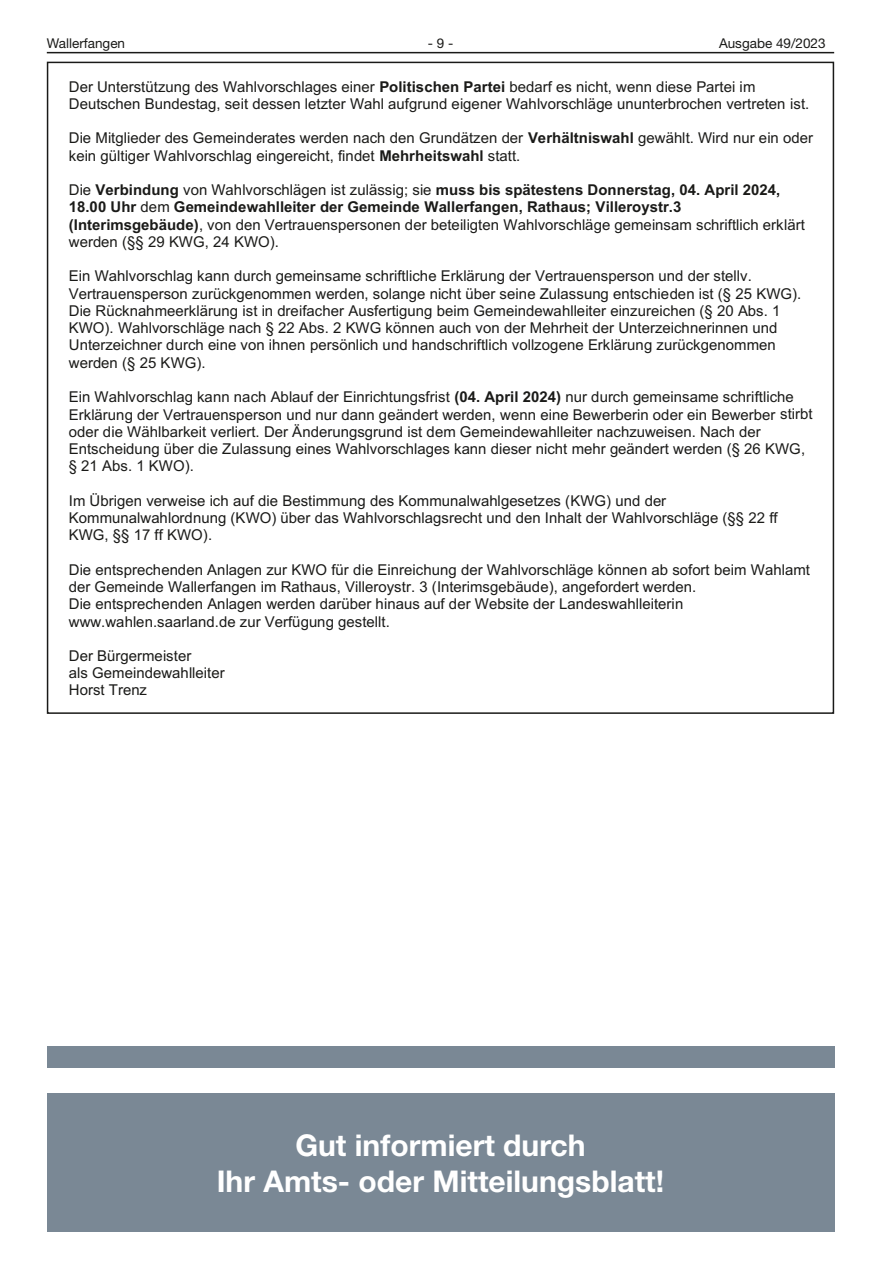
<style>
.page{position:relative;width:881px;height:1263px;background:#fff}
.page>*{position:absolute;margin:0;border:0;box-sizing:border-box;transform-origin:0 0}
.t1{font:700 30px/36px "Helvetica Neue LT";color:#fff;text-align:center}
.t2{font:15px/17.2px "Jqxlnt Arial";color:#1a1a18}
.t3{font:700 15px/17.2px "Xcrsbk Arial";color:#1a1a18}
.t4{font:13.5px "Helvetica Neue LT";color:#1a1a18}
.s1{font-family:"Xcrsbk Arial";font-weight:700}
.s2{font-family:"Jqxlnt Arial";font-weight:400}
</style>
<div class="page">
<hr style="left:47px;top:52px;width:786px;height:1px;background:#1a1a18">
<div style="left:47px;top:1093px;width:786px;height:138px;background:#7a8895"></div>
<div style="left:47px;top:1046px;width:786px;height:21px;background:#7a8895"></div>
<p class="t4" style="left:47px;top:35px;width:80px">Wallerfangen</p>
<p class="t4" style="left:427px;top:35px;width:27px">- 9 -</p>
<p class="t4" style="left:718px;top:35px;width:108px">Ausgabe 49/2023</p>
<p class="t2" style="left:69px;top:78px;width:741px">Der Unterstützung des Wahlvorschlages einer <span class="s1">Politischen Partei</span> bedarf es nicht, wenn diese Partei im<br>Deutschen Bundestag, seit dessen letzter Wahl aufgrund eigener Wahlvorschläge ununterbrochen vertreten ist.</p>
<p class="t2" style="left:69px;top:130px;width:745px">Die Mitglieder des Gemeinderates werden nach den Grundätzen der <span class="s1">Verhältniswahl</span> gewählt. Wird nur ein oder kein gültiger Wahlvorschlag eingereicht, findet <span class="s1">Mehrheitswahl</span> statt.</p>
<p class="t3" style="left:69px;top:182px;width:712px"><span class="s2">Die</span> Verbindung <span class="s2">von Wahlvorschlägen ist zulässig; sie</span> muss bis spätestens Donnerstag, 04. April 2024,<br>18.00 Uhr <span class="s2">dem</span> Gemeindewahlleiter der Gemeinde Wallerfangen, Rathaus; Villeroystr.3</p>
<p class="t2" style="left:69px;top:216px;width:737px"><span class="s1">(Interimsgebäude)</span>, von den Vertrauenspersonen der beteiligten Wahlvorschläge gemeinsam schriftlich erklärt werden (§§ 29 KWG, 24 KWO).</p>
<p class="t2" style="left:69px;top:268px;width:733px">Ein Wahlvorschlag kann durch gemeinsame schriftliche Erklärung der Vertrauensperson und der stellv.<br>Vertrauensperson zurückgenommen werden, solange nicht über seine Zulassung entschieden ist (§ 25 KWG).<br>Die Rücknahmeerklärung ist in dreifacher Ausfertigung beim Gemeindewahlleiter einzureichen (§ 20 Abs. 1<br>KWO). Wahlvorschläge nach § 22 Abs. 2 KWG können auch von der Mehrheit der Unterzeichnerinnen und Unterzeichner durch eine von ihnen persönlich und handschriftlich vollzogene Erklärung zurückgenommen werden (§ 25 KWG).</p>
<p class="t2" style="left:69px;top:388px;width:745px">Ein Wahlvorschlag kann nach Ablauf der Einrichtungsfrist <span class="s1">(04. April 2024)</span> nur durch gemeinsame schriftliche Erklärung der Vertrauensperson und nur dann geändert werden, wenn eine Bewerberin oder ein Bewerber stirbt oder die Wählbarkeit verliert. Der Änderungsgrund ist dem Gemeindewahlleiter nachzuweisen. Nach der Entscheidung über die Zulassung eines Wahlvorschlages kann dieser nicht mehr geändert werden (§ 26 KWG, § 21 Abs. 1 KWO).</p>
<p class="t2" style="left:69px;top:492px;width:710px">Im Übrigen verweise ich auf die Bestimmung des Kommunalwahlgesetzes (KWG) und der<br>Kommunalwahlordnung (KWO) über das Wahlvorschlagsrecht und den Inhalt der Wahlvorschläge (§§ 22 ff<br>KWG, §§ 17 ff KWO).</p>
<p class="t2" style="left:69px;top:561px;width:742px">Die entsprechenden Anlagen zur KWO für die Einreichung der Wahlvorschläge können ab sofort beim Wahlamt der Gemeinde Wallerfangen im Rathaus, Villeroystr. 3 (Interimsgebäude), angefordert werden.<br>Die entsprechenden Anlagen werden darüber hinaus auf der Website der Landeswahlleiterin www.wahlen.saarland.de zur Verfügung gestellt.</p>
<p class="t2" style="left:69px;top:647px;width:157px">Der Bürgermeister<br>als Gemeindewahlleiter<br>Horst Trenz</p>
<h1 class="t1" style="left:217px;top:1126px;width:449px">Gut informiert durch<br>Ihr Amts- oder Mitteilungsblatt!</h1>
</div>
